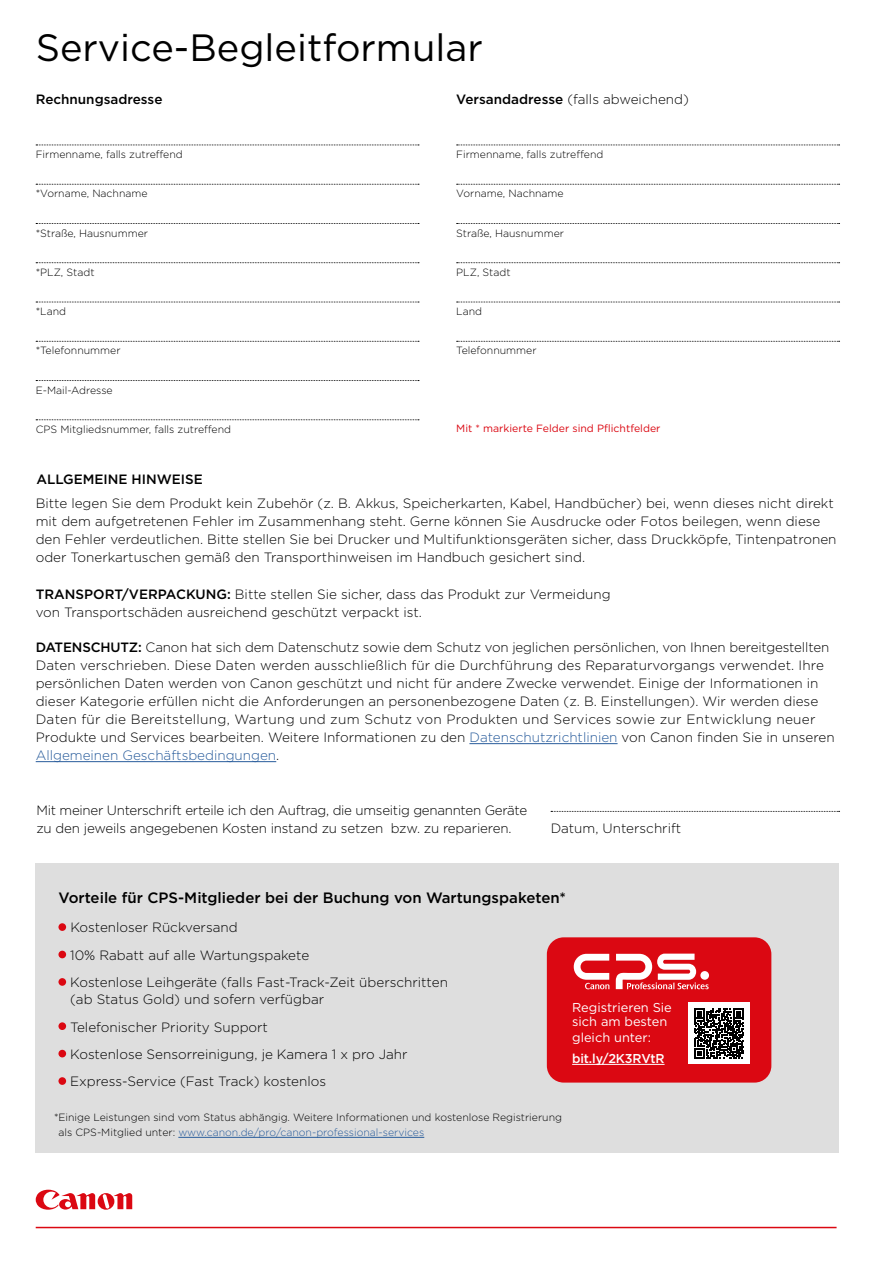
<style>
.page{position:relative;width:893px;height:1263px;background:#fff}
.page>*{position:absolute;margin:0;border:0;box-sizing:border-box;transform-origin:0 0}
.t1{font:37.95px "Gotham";color:#000}
.t2{font:500 15px "Gotham";color:#000}
.t3{font:300 13.5px/18px "Gotham";color:#000}
.t4{font:300 13.5px/18px "Gotham";letter-spacing:-.02em;color:#000}
.t5{font:500 13.5px "Gotham";color:#000}
.t6{font:12.9px/14.4px "Gotham";color:#fff}
.t7{font:500 12.9px "Gotham";letter-spacing:-.01em;color:#fff}
.t8{font:300 10.5px/15px "Gotham";color:#000}
.t9{font:10.5px "Gotham";color:#db0812}
.s1{font-weight:500}
.s2{color:#275b9b}
</style>
<div class="page">
<svg style="left:36px;top:145px;width:383px;height:1px"></svg>
<svg style="left:36px;top:184px;width:383px;height:1px"></svg>
<svg style="left:36px;top:223px;width:383px;height:1px"></svg>
<svg style="left:36px;top:262px;width:383px;height:1px"></svg>
<svg style="left:36px;top:302px;width:383px;height:1px"></svg>
<svg style="left:36px;top:341px;width:383px;height:1px"></svg>
<svg style="left:36px;top:380px;width:383px;height:1px"></svg>
<svg style="left:36px;top:419px;width:383px;height:1px"></svg>
<svg style="left:457px;top:145px;width:383px;height:1px"></svg>
<svg style="left:457px;top:184px;width:383px;height:1px"></svg>
<svg style="left:457px;top:223px;width:383px;height:1px"></svg>
<svg style="left:457px;top:262px;width:383px;height:1px"></svg>
<svg style="left:457px;top:302px;width:383px;height:1px"></svg>
<svg style="left:457px;top:341px;width:383px;height:1px"></svg>
<div style="left:36px;top:863px;width:803px;height:289px;background:#dedede"></div>
<svg style="left:551px;top:811px;width:289px;height:1px"></svg>
<hr style="left:469px;top:743px;width:149px;height:1px;background:#275b9b">
<hr style="left:36px;top:761px;width:240px;height:1px;background:#275b9b">
<svg style="left:36px;top:1190px;width:96px;height:20px"></svg>
<hr style="left:36px;top:1227px;width:801px;height:1px;background:#db0812">
<div style="left:58px;top:923px;width:8px;height:8px;background:#db0812;border-radius:50%"></div>
<div style="left:58px;top:951px;width:8px;height:7px;background:#db0812;border-radius:50%"></div>
<div style="left:58px;top:978px;width:8px;height:8px;background:#db0812;border-radius:50%"></div>
<div style="left:58px;top:1022px;width:8px;height:8px;background:#db0812;border-radius:50%"></div>
<div style="left:58px;top:1050px;width:8px;height:7px;background:#db0812;border-radius:50%"></div>
<div style="left:58px;top:1077px;width:8px;height:8px;background:#db0812;border-radius:50%"></div>
<hr style="left:178px;top:1137px;width:246px;height:1px;background:#275b9b">
<div style="left:547px;top:937px;width:224px;height:145px;background:#db0812;border-radius:17px"></div>
<hr style="left:572px;top:1064px;width:93px;height:1px;background:#fff">
<svg style="left:574px;top:954px;width:35px;height:35px"></svg>
<svg style="left:616px;top:954px;width:93px;height:35px"></svg>
<div style="left:688px;top:1002px;width:62px;height:62px;background:#fff"></div>
<svg style="left:694px;top:1008px;width:50px;height:50px"></svg>
<p class="t1" style="left:36px;top:24px;width:449px">Service-Begleitformular</p>
<p class="t5" style="left:36px;top:91px;width:128px">Rechnungsadresse</p>
<p class="t3" style="left:456px;top:90px;width:234px"><span class="s1">Versandadresse</span> (falls abweichend)</p>
<p class="t8" style="left:36px;top:147px;width:149px">Firmenname, falls zutreffend</p>
<p class="t8" style="left:36px;top:186px;width:113px">*Vorname, Nachname</p>
<p class="t8" style="left:36px;top:225px;width:114px">*Straße, Hausnummer</p>
<p class="t8" style="left:36px;top:264px;width:60px">*PLZ, Stadt</p>
<p class="t8" style="left:36px;top:304px;width:32px">*Land</p>
<p class="t8" style="left:36px;top:343px;width:86px">*Telefonnummer</p>
<p class="t8" style="left:36px;top:382px;width:79px">E-Mail-Adresse</p>
<p class="t8" style="left:36px;top:421px;width:197px">CPS Mitgliedsnummer, falls zutreffend</p>
<p class="t9" style="left:456px;top:421px;width:206px">Mit * markierte Felder sind Pflichtfelder</p>
<p class="t8" style="left:456px;top:147px;width:149px">Firmenname, falls zutreffend</p>
<p class="t8" style="left:456px;top:186px;width:109px">Vorname, Nachname</p>
<p class="t8" style="left:456px;top:225px;width:109px">Straße, Hausnummer</p>
<p class="t8" style="left:456px;top:264px;width:56px">PLZ, Stadt</p>
<p class="t8" style="left:456px;top:304px;width:27px">Land</p>
<p class="t8" style="left:456px;top:343px;width:82px">Telefonnummer</p>
<p class="t5" style="left:36px;top:471px;width:168px">ALLGEMEINE HINWEISE</p>
<p class="t3" style="left:36px;top:494px;width:802px">Bitte legen Sie dem Produkt kein Zubehör (z. B. Akkus, Speicherkarten, Kabel, Handbücher) bei, wenn dieses nicht direkt mit dem aufgetretenen Fehler im Zusammenhang steht. Gerne können Sie Ausdrucke oder Fotos beilegen, wenn diese den Fehler verdeutlichen. Bitte stellen Sie bei Drucker und Multifunktionsgeräten sicher, dass Druckköpfe, Tintenpatronen oder Tonerkartuschen gemäß den Transporthinweisen im Handbuch gesichert sind.</p>
<p class="t3" style="left:36px;top:585px;width:576px"><span class="s1">TRANSPORT/VERPACKUNG:</span> Bitte stellen Sie sicher, dass das Produkt zur Vermeidung von Transportschäden ausreichend geschützt verpackt ist.</p>
<p class="t3" style="left:36px;top:638px;width:800px"><span class="s1">DATENSCHUTZ:</span> Canon hat sich dem Datenschutz sowie dem Schutz von jeglichen persönlichen, von Ihnen bereitgestellten Daten verschrieben. Diese Daten werden ausschließlich für die Durchführung des Reparaturvorgangs verwendet. Ihre persönlichen Daten werden von Canon geschützt und nicht für andere Zwecke verwendet. Einige der Informationen in dieser Kategorie erfüllen nicht die Anforderungen an personenbezogene Daten (z. B. Einstellungen). Wir werden diese Daten für die Bereitstellung, Wartung und zum Schutz von Produkten und Services sowie zur Entwicklung neuer Produkte und Services bearbeiten. Weitere Informationen zu den <span class="s2">Datenschutzrichtlinien</span> von Canon finden Sie in unseren <span class="s2">Allgemeinen Geschäftsbedingungen</span>.</p>
<p class="t4" style="left:36px;top:801px;width:492px">Mit meiner Unterschrift erteile ich den Auftrag, die umseitig genannten Geräte zu den jeweils angegebenen Kosten instand zu setzen bzw. zu reparieren.</p>
<p class="t3" style="left:551px;top:819px;width:132px">Datum, Unterschrift</p>
<p class="t2" style="left:58px;top:888px;width:509px">Vorteile für CPS-Mitglieder bei der Buchung von Wartungspaketen*</p>
<p class="t3" style="left:70px;top:918px;width:169px">Kostenloser Rückversand</p>
<p class="t3" style="left:70px;top:946px;width:241px">10% Rabatt auf alle Wartungspakete</p>
<p class="t3" style="left:70px;top:974px;width:379px;line-height:16.8px">Kostenlose Leihgeräte (falls Fast-Track-Zeit überschritten (ab Status Gold) und sofern verfügbar</p>
<p class="t3" style="left:70px;top:1017px;width:199px">Telefonischer Priority Support</p>
<p class="t3" style="left:70px;top:1045px;width:339px">Kostenlose Sensorreinigung, je Kamera 1 x pro Jahr</p>
<p class="t3" style="left:70px;top:1072px;width:257px">Express-Service (Fast Track) kostenlos</p>
<p class="t8" style="left:59px;top:1110px;width:505px;text-indent:-5px">*Einige Leistungen sind vom Status abhängig. Weitere Informationen und kostenlose Registrierung als CPS-Mitglied unter: <span class="s2">www.canon.de/pro/canon-professional-services</span></p>
<p class="t6" style="left:572px;top:1000px;width:101px">Registrieren Sie sich am besten</p>
<p class="t6" style="left:572px;top:1030px;width:80px">gleich unter:</p>
<p class="t7" style="left:572px;top:1050px;width:94px">bit.ly/2K3RVtR</p>
</div>
